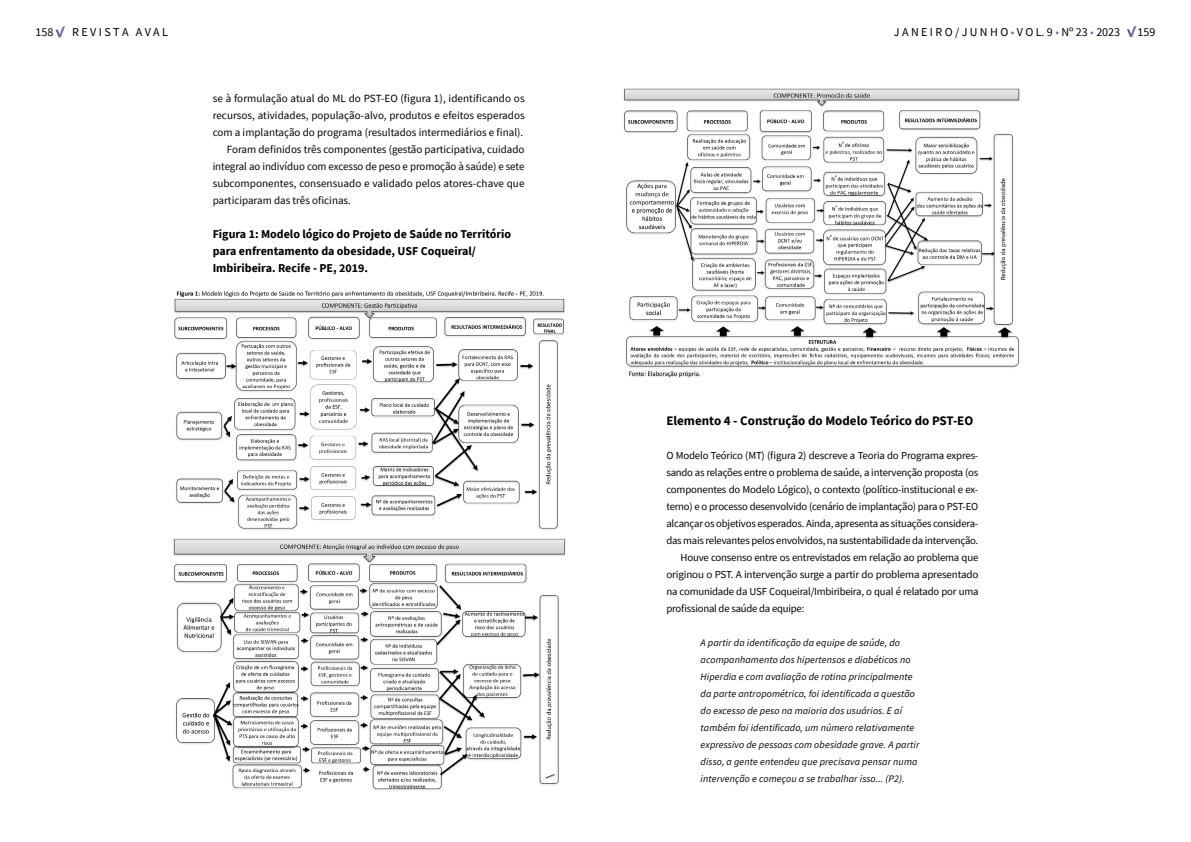
<style>
.page{position:relative;width:1191px;height:842px;background:#fff}
.page>*{position:absolute;margin:0;border:0;box-sizing:border-box;transform-origin:0 0}
.t1{font:700 13px "Source Sans Pro";color:#000}
.t2{font:700 12px/17px "Source Sans Pro";color:#000}
.t3{font:12px "Source Sans Pro";color:#000}
.t4{font:11px "Source Sans Pro";color:#000}
.t5{font:10.7px "Source Sans Pro";letter-spacing:-.02em;color:#000}
.t6{font:italic 10px/17px "Source Sans Pro";letter-spacing:.01em;color:#000}
.s1{color:#7871aa}
</style>
<div class="page">
<svg style="left:56px;top:26px;width:9px;height:11px"></svg>
<svg style="left:1127px;top:26px;width:9px;height:11px"></svg>
<img style="left:173px;top:291px;width:393px;height:500px">
<img style="left:623px;top:88px;width:397px;height:290px">
<p class="t3" style="left:35px;top:24px;width:19px">158</p>
<p class="t3" style="left:72px;top:24px;width:97px">R E V I S T A A V A L</p>
<p class="t3" style="left:894px;top:24px;width:228px">J A N E I R O / J U N H O <span class="s1">•</span> V O L. 9 <span class="s1">•</span> Nº 23 <span class="s1">•</span> 2023</p>
<p class="t3" style="left:1137px;top:24px;width:19px">159</p>
<p class="t4" style="left:213px;top:91px;width:313px">se à formulação atual do ML do PST-EO (figura 1), identificando os</p>
<p class="t4" style="left:213px;top:108px;width:313px">recursos, atividades, população-alvo, produtos e efeitos esperados</p>
<p class="t4" style="left:213px;top:125px;width:312px">com a implantação do programa (resultados intermediários e final).</p>
<p class="t4" style="left:227px;top:142px;width:299px">Foram definidos três componentes (gestão participativa, cuidado</p>
<p class="t4" style="left:213px;top:159px;width:313px">integral ao indivíduo com excesso de peso e promoção à saúde) e sete</p>
<p class="t4" style="left:213px;top:176px;width:313px">subcomponentes, consensuado e validado pelos atores-chave que</p>
<p class="t4" style="left:213px;top:193px;width:140px">participaram das três oficinas.</p>
<p class="t2" style="left:213px;top:225px;width:300px">Figura 1: Modelo lógico do Projeto de Saúde no Território para enfrentamento da obesidade, USF Coqueiral/<br>Imbiribeira. Recife - PE, 2019.</p>
<p class="t1" style="left:666px;top:412px;width:308px">Elemento 4 - Construção do Modelo Teórico do PST-EO</p>
<p class="t5" style="left:666px;top:449px;width:313px">O Modelo Teórico (MT) (figura 2) descreve a Teoria do Programa expres-</p>
<p class="t5" style="left:666px;top:466px;width:313px">sando as relações entre o problema de saúde, a intervenção proposta (os</p>
<p class="t5" style="left:666px;top:483px;width:313px">componentes do Modelo Lógico), o contexto (político-institucional e ex-</p>
<p class="t5" style="left:666px;top:500px;width:313px">terno) e o processo desenvolvido (cenário de implantação) para o PST-EO</p>
<p class="t5" style="left:666px;top:517px;width:313px">alcançar os objetivos esperados. Ainda, apresenta as situações considera-</p>
<p class="t5" style="left:666px;top:534px;width:313px">das mais relevantes pelos envolvidos, na sustentabilidade da intervenção.</p>
<p class="t5" style="left:680px;top:551px;width:299px">Houve consenso entre os entrevistados em relação ao problema que</p>
<p class="t5" style="left:666px;top:568px;width:313px">originou o PST. A intervenção surge a partir do problema apresentado</p>
<p class="t5" style="left:666px;top:585px;width:313px">na comunidade da USF Coqueiral/Imbiribeira, o qual é relatado por uma</p>
<p class="t5" style="left:666px;top:602px;width:139px">profissional de saúde da equipe:</p>
<p class="t6" style="left:700px;top:634px;width:220px">A partir da identificação da equipe de saúde, do acompanhamento dos hipertensos e diabéticos no Hiperdia e com avaliação de rotina principalmente da parte antropométrica, foi identificada a questão do excesso de peso na maioria dos usuários. E aí também foi identificado, um número relativamente expressivo de pessoas com obesidade grave. A partir disso, a gente entendeu que precisava pensar numa intervenção e começou a se trabalhar isso... (P2).</p>
</div>
